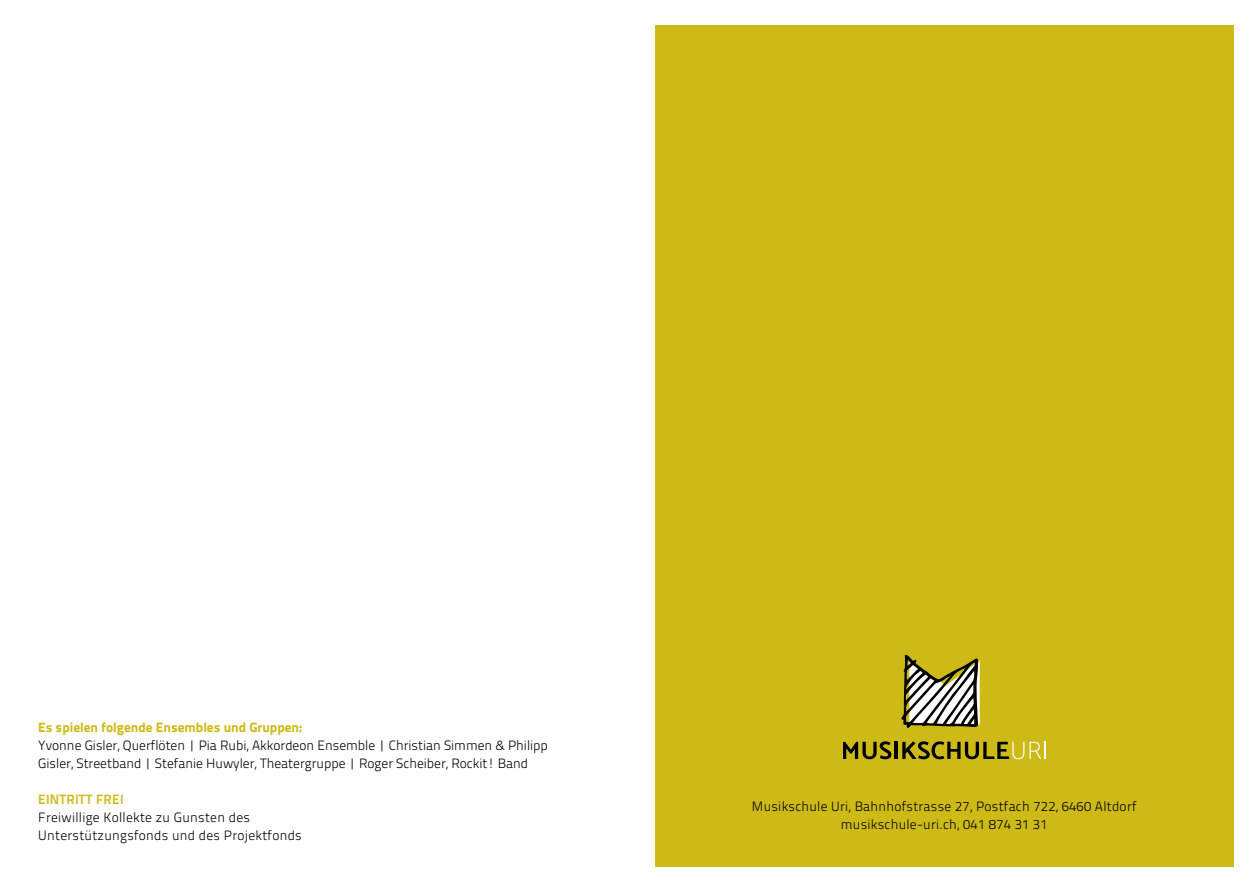
<style>
.page{position:relative;width:1259px;height:893px;background:#fff}
.page>*{position:absolute;margin:0;border:0;box-sizing:border-box;transform-origin:0 0}
.t1{font:300 13.5px/18px "Titillium Text 22 L";letter-spacing:.02em;color:#000}
.t2{font:300 13.5px/18px "Titillium Text 22 L";color:#000}
.t3{font:800 13.5px "Titillium Text 22 L";color:#ceba17}
.t4{font:700 13.5px "Titillium Text 22 L";letter-spacing:.02em;color:#ceba17}
</style>
<div class="page">
<div style="left:655px;top:26px;width:578px;height:841px;background:#ceba17"></div>
<svg style="left:843px;top:741px;width:48px;height:18px"></svg>
<hr style="left:894px;top:742px;width:3px;height:17px;background:#000">
<svg style="left:901px;top:655px;width:78px;height:73px"></svg>
<svg style="left:902px;top:741px;width:143px;height:18px"></svg>
<p class="t3" style="left:38px;top:717px;width:265px">Es spielen folgende Ensembles und Gruppen:</p>
<p class="t2" style="left:38px;top:735px;width:511px">Yvonne Gisler, Querflöten | Pia Rubi, Akkordeon Ensemble | Christian Simmen &amp; Philipp<br>Gisler, Streetband | Stefanie Huwyler, Theatergruppe | Roger Scheiber, Rockit! Band</p>
<p class="t4" style="left:38px;top:789px;width:87px">EINTRITT FREI</p>
<p class="t1" style="left:38px;top:807px;width:265px">Freiwillige Kollekte zu Gunsten des<br>Unterstützungsfonds und des Projektfonds</p>
<p class="t1" style="left:752px;top:796px;width:386px;text-align:center">Musikschule Uri, Bahnhofstrasse 27, Postfach 722, 6460 Altdorf musikschule-uri.ch, 041 874 31 31</p>
</div>
